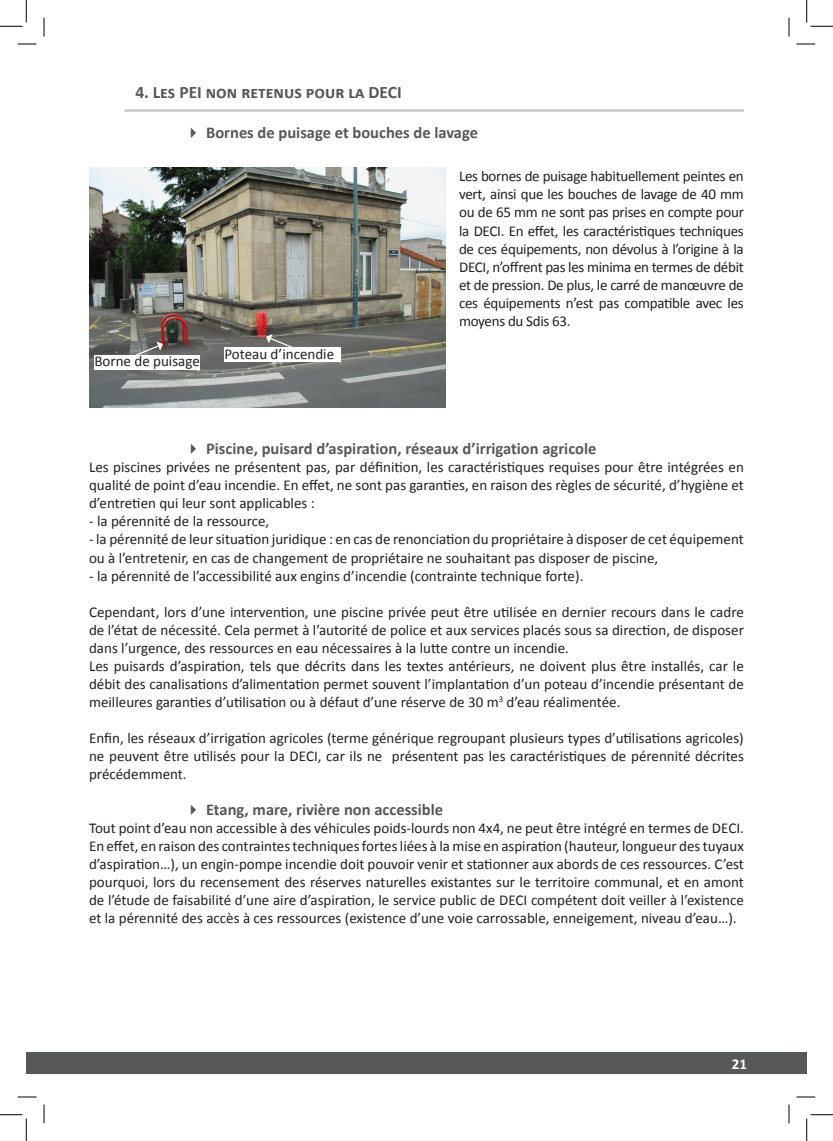
<style>
.page{position:relative;width:833px;height:1141px;background:#fff}
.page>*{position:absolute;margin:0;border:0;box-sizing:border-box;transform-origin:0 0}
.t1{font:700 17.5px "Calibri";color:#57585a}
.t2{font:700 16.5px "Calibri";color:#57585a}
.t3{font:15px/18px "Calibri";color:#231f20;text-align:justify}
.t4{font:700 15px "Calibri";color:#fff}
</style>
<div class="page">
<div style="left:26px;top:1051px;width:18px;height:22px;background:#57585a"></div>
<div style="left:44px;top:1051px;width:762px;height:22px;background:#57585a"></div>
<hr style="left:124px;top:109px;width:619px;height:3px;background:#c7c8ca">
<img style="left:89px;top:167px;width:356px;height:240px">
<div style="left:94px;top:355px;width:106px;height:14px;background:#fff"></div>
<div style="left:224px;top:347px;width:117px;height:15px;background:#fff"></div>
<svg style="left:134px;top:341px;width:29px;height:14px"></svg>
<svg style="left:266px;top:334px;width:28px;height:13px"></svg>
<svg style="left:18px;top:43px;width:18px;height:2px"></svg>
<svg style="left:796px;top:43px;width:18px;height:2px"></svg>
<svg style="left:18px;top:1096px;width:18px;height:1px"></svg>
<svg style="left:796px;top:1096px;width:18px;height:1px"></svg>
<svg style="left:43px;top:18px;width:2px;height:18px"></svg>
<svg style="left:43px;top:1104px;width:2px;height:19px"></svg>
<svg style="left:788px;top:18px;width:1px;height:18px"></svg>
<svg style="left:788px;top:1104px;width:1px;height:19px"></svg>
<svg style="left:0;top:0;width:27px;height:27px"></svg>
<svg style="left:0;top:1114px;width:27px;height:26px"></svg>
<svg style="left:806px;top:0;width:26px;height:27px"></svg>
<svg style="left:806px;top:1114px;width:26px;height:26px"></svg>
<p class="t1" style="left:135px;top:82px;width:268px">4. Les PEI non retenus pour la DECI</p>
<p class="t2" style="left:206px;top:122px;width:273px">Bornes de puisage et bouches de lavage</p>
<p class="t3" style="left:94px;top:351px;width:107px">Borne de puisage</p>
<p class="t3" style="left:224px;top:344px;width:111px">Poteau d’incendie</p>
<p class="t3" style="left:459px;top:167px;width:286px">Les bornes de puisage habituellement peintes en vert, ainsi que les bouches de lavage de 40 mm ou de 65 mm ne sont pas prises en compte pour la DECI. En effet, les caractéristiques techniques de ces équipements, non dévolus à l’origine à la DECI, n’offrent pas les minima en termes de débit et de pression. De plus, le carré de manœuvre de ces équipements n’est pas compatible avec les moyens du Sdis 63.</p>
<p class="t2" style="left:206px;top:438px;width:391px">Piscine, puisard d’aspiration, réseaux d’irrigation agricole</p>
<p class="t3" style="left:89px;top:457px;width:656px">Les piscines privées ne présentent pas, par définition, les caractéristiques requises pour être intégrées en qualité de point d’eau incendie. En effet, ne sont pas garanties, en raison des règles de sécurité, d’hygiène et d’entretien qui leur sont applicables :</p>
<p class="t3" style="left:89px;top:511px;width:182px">- la pérennité de la ressource,</p>
<p class="t3" style="left:89px;top:529px;width:656px">- la pérennité de leur situation juridique : en cas de renonciation du propriétaire à disposer de cet équipement ou à l’entretenir, en cas de changement de propriétaire ne souhaitant pas disposer de piscine,</p>
<p class="t3" style="left:89px;top:565px;width:495px">- la pérennité de l’accessibilité aux engins d’incendie (contrainte technique forte).</p>
<p class="t3" style="left:89px;top:601px;width:656px;text-align:left">Cependant, lors d’une intervention, une piscine privée peut être utilisée en dernier recours dans le cadre de l’état de nécessité. Cela permet à l’autorité de police et aux services placés sous sa direction, de disposer dans l’urgence, des ressources en eau nécessaires à la lutte contre un incendie.<br>Les puisards d’aspiration, tels que décrits dans les textes antérieurs, ne doivent plus être installés, car le débit des canalisations d’alimentation permet souvent l’implantation d’un poteau d’incendie présentant de meilleures garanties d’utilisation ou à défaut d’une réserve de 30 m<sup>3</sup> d’eau réalimentée.</p>
<p class="t3" style="left:89px;top:727px;width:656px">Enfin, les réseaux d’irrigation agricoles (terme générique regroupant plusieurs types d’utilisations agricoles) ne peuvent être utilisés pour la DECI, car ils ne présentent pas les caractéristiques de pérennité décrites précédemment.</p>
<p class="t2" style="left:206px;top:798px;width:238px">Etang, mare, rivière non accessible</p>
<p class="t3" style="left:89px;top:817px;width:656px">Tout point d’eau non accessible à des véhicules poids-lourds non 4x4, ne peut être intégré en termes de DECI.<br>En effet, en raison des contraintes techniques fortes liées à la mise en aspiration (hauteur, longueur des tuyaux d’aspiration…), un engin-pompe incendie doit pouvoir venir et stationner aux abords de ces ressources. C’est pourquoi, lors du recensement des réserves naturelles existantes sur le territoire communal, et en amont de l’étude de faisabilité d’une aire d’aspiration, le service public de DECI compétent doit veiller à l’existence et la pérennité des accès à ces ressources (existence d’une voie carrossable, enneigement, niveau d’eau…).</p>
<p class="t4" style="left:731px;top:1055px;width:17px">21</p>
</div>
